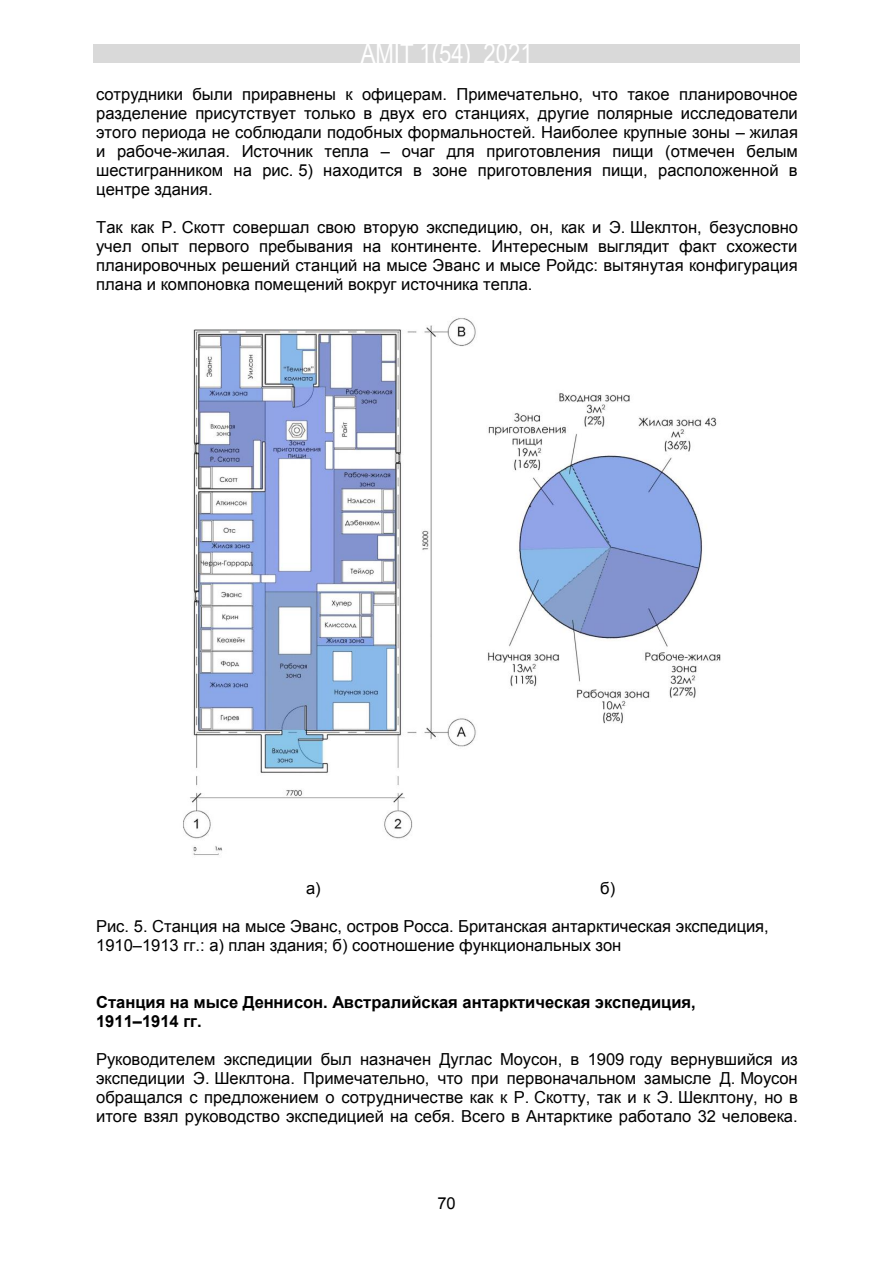
<style>
.page{position:relative;width:893px;height:1263px;background:#fff}
.page>*{position:absolute;margin:0;border:0;box-sizing:border-box;transform-origin:0 0}
.t1{font:27px "Arial Narrow";color:#fff}
.t2{font:16.5px/19px "Arial";color:#000;text-align:justify}
.t3{font:700 16.5px/18.9px "Arial";color:#000}
.t4{font:16.5px "Arial";color:#000}
.s1{font-style:inherit}
</style>
<div class="page">
<div style="left:93px;top:44px;width:707px;height:19px;background:#d9d9d9"></div>
<img style="left:183px;top:318px;width:538px;height:537px">
<h1 class="t1" style="left:361px;top:34px;width:173px">AMIT 1(54) 2021</h1>
<p class="t2" style="left:96px;top:85px;width:703px">сотрудники были приравнены к офицерам. Примечательно, что такое планировочное разделение присутствует только в двух его станциях, другие полярные исследователи этого периода не соблюдали подобных формальностей. Наиболее крупные зоны – жилая и рабоче<span class="s1">-</span>жилая. Источник тепла – очаг для приготовления пищи (отмечен белым шестигранником на рис. 5) находится в зоне приготовления пищи, расположенной в центре здания.</p>
<p class="t2" style="left:96px;top:218px;width:703px">Так как Р. Скотт совершал свою вторую экспедицию, он, как и Э. Шеклтон, безусловно учел опыт первого пребывания на континенте. Интересным выглядит факт схожести планировочных решений станций на мысе Эванс и мысе Ройдс: вытянутая конфигурация плана и компоновка помещений вокруг источника тепла.</p>
<p class="t2" style="left:306px;top:879px;width:16px">а)</p>
<p class="t2" style="left:600px;top:879px;width:17px">б)</p>
<p class="t2" style="left:96px;top:917px;width:674px">Рис. 5. Станция на мысе Эванс, остров Росса. Британская антарктическая экспедиция,<br><span class="s1">1910</span>–1913 гг.: а) план здания; б) соотношение функциональных зон</p>
<p class="t3" style="left:96px;top:993px;width:601px">Станция на мысе Деннисон. Австралийская антарктическая экспедиция,<br><span class="s1">1911</span>–1914 гг.</p>
<p class="t2" style="left:96px;top:1050px;width:703px">Руководителем экспедиции был назначен Дуглас Моусон, в 1909 году вернувшийся из экспедиции Э. Шеклтона. Примечательно, что при первоначальном замысле Д. Моусон обращался с предложением о сотрудничестве как к Р. Скотту, так и к Э. Шеклтону, но в итоге взял руководство экспедицией на себя. Всего в Антарктике работало 32 человека.</p>
<p class="t4" style="left:437px;top:1192px;width:20px">70</p>
</div>
